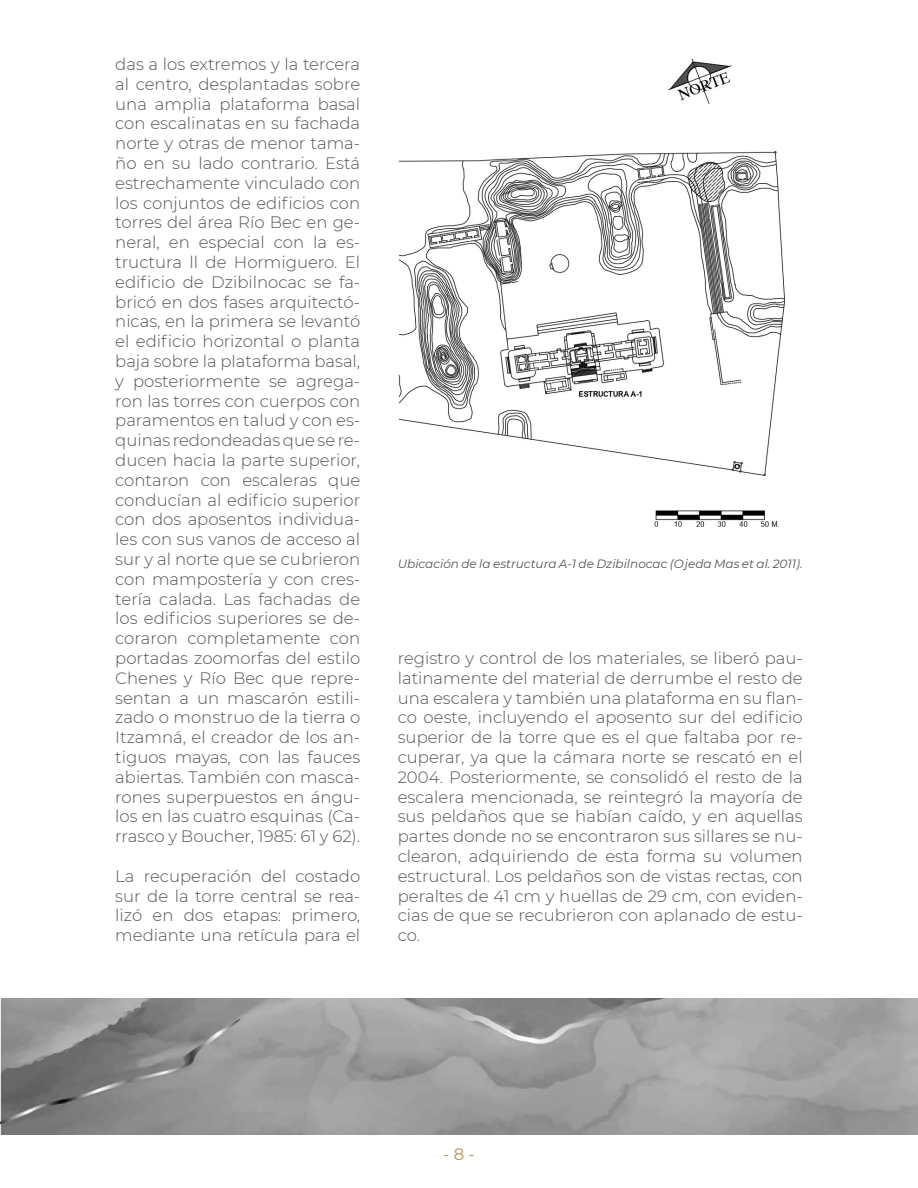
<style>
.page{position:relative;width:918px;height:1188px;background:#fff}
.page>*{position:absolute;margin:0;border:0;box-sizing:border-box;transform-origin:0 0}
.t1{font:16.5px/19.8px "Montserrat Light 2";color:#555454;text-align:justify}
.t2{font:300 16.5px/19.8px "Montserrat";color:#555454}
.t3{font:16.5px "Montserrat";color:#b0935e}
.t4{font:italic 12px "Montserrat";color:#555454}
.s1{font-family:"Montserrat Light 2";font-weight:400}
</style>
<div class="page">
<img style="left:0;top:999px;width:918px;height:136px">
<img style="left:398px;top:58px;width:388px;height:469px">
<p class="t1" style="left:115px;top:54px;width:247px">das a los extremos y la tercera al centro, desplantadas sobre una amplia plataforma basal con escalinatas en su fachada norte y otras de menor tama&shy;ño en su lado contrario. Está estrechamente vinculado con</p>
<p class="t2" style="left:115px;top:192px;width:247px">los conjuntos de edificios con</p>
<p class="t1" style="left:115px;top:212px;width:247px">torres del área Río Bec en ge&shy;neral, en especial con la es&shy;tructura ll de Hormiguero. El</p>
<p class="t2" style="left:115px;top:271px;width:247px">edificio de Dzibilnocac se fa<span class="s1">-</span></p>
<p class="t1" style="left:115px;top:291px;width:247px">bricó en dos fases arquitectó&shy;nicas, en la primera se levantó</p>
<p class="t2" style="left:115px;top:331px;width:247px">el edificio horizontal o planta</p>
<p class="t1" style="left:115px;top:351px;width:247px">baja sobre la plataforma basal, y posteriormente se agrega&shy;ron las torres con cuerpos con paramentos en talud y con es&shy;quinas redondeadas que se re&shy;ducen hacia la parte superior, contaron con escaleras que</p>
<p class="t2" style="left:115px;top:489px;width:247px">conducían al edificio superior</p>
<p class="t1" style="left:115px;top:509px;width:247px">con dos aposentos individua&shy;les con sus vanos de acceso al sur y al norte que se cubrieron con mampostería y con cres&shy;tería calada. Las fachadas de</p>
<p class="t2" style="left:115px;top:608px;width:246px">los edificios superiores se de<span class="s1">-</span></p>
<p class="t1" style="left:115px;top:628px;width:247px">coraron completamente con portadas zoomorfas del estilo Chenes y Río Bec que repre&shy;sentan a un mascarón estili&shy;zado o monstruo de la tierra o Itzamná, el creador de los an&shy;tiguos mayas, con las fauces abiertas. También con masca&shy;rones superpuestos en ángu&shy;los en las cuatro esquinas (Ca&shy;rrasco y Boucher, 1985: 61 y 62).</p>
<p class="t1" style="left:115px;top:865px;width:247px">La recuperación del costado sur de la torre central se rea&shy;lizó en dos etapas: primero, mediante una retícula para el</p>
<p class="t4" style="left:398px;top:555px;width:406px">Ubicación de la estructura A-1 de Dzibilnocac (Ojeda Mas et al. 2011).</p>
<p class="t1" style="left:398px;top:648px;width:407px">registro y control de los materiales, se liberó pau&shy;latinamente del material de derrumbe el resto de</p>
<p class="t2" style="left:398px;top:687px;width:407px">una escalera y también una plataforma en su flan&shy;co oeste, incluyendo el aposento sur del edificio</p>
<p class="t1" style="left:398px;top:727px;width:407px">superior de la torre que es el que faltaba por re&shy;cuperar, ya que la cámara norte se rescató en el 2004. Posteriormente, se consolidó el resto de la escalera mencionada, se reintegró la mayoría de sus peldaños que se habían caído, y en aquellas partes donde no se encontraron sus sillares se nu&shy;clearon, adquiriendo de esta forma su volumen estructural. Los peldaños son de vistas rectas, con peraltes de 41 cm y huellas de 29 cm, con eviden&shy;cias de que se recubrieron con aplanado de estu&shy;co.</p>
<p class="t3" style="left:443px;top:1143px;width:33px">- 8 -</p>
</div>
